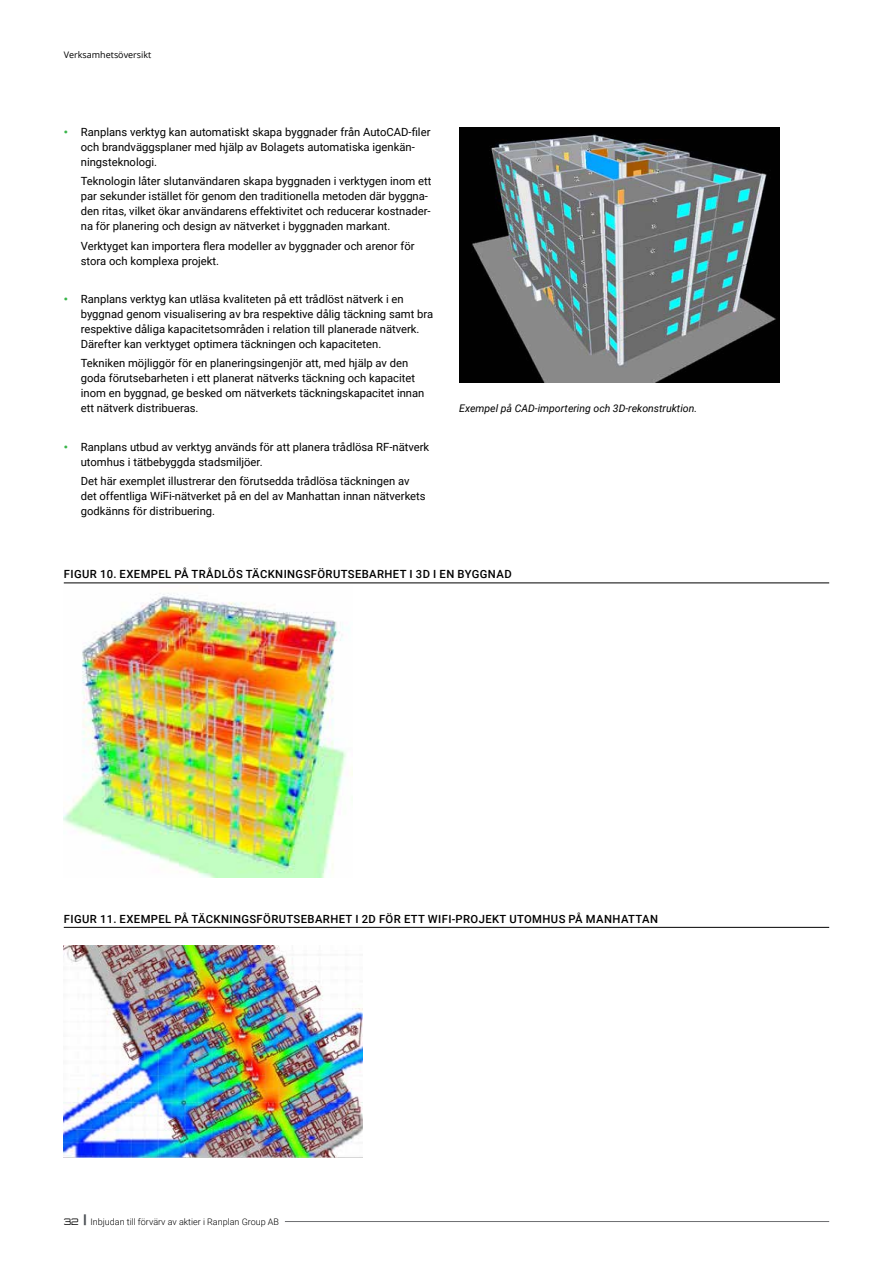
<style>
.page{position:relative;width:893px;height:1263px;background:#fff}
.page>*{position:absolute;margin:0;border:0;box-sizing:border-box;transform-origin:0 0}
.t1{font:11.25px/15px "Roboto";color:#000}
.t2{font:500 11.25px "Roboto";letter-spacing:.035em;color:#000}
.t3{font:italic 10.5px "Roboto";color:#000}
.t4{font:300 9px "Roboto";color:#000}
.t5{font:9px "Open Sans";color:#000}
.s1{font-weight:900;color:#39b54a}
.s2{font-family:"Orbitron";font-weight:400}
.s3{font-family:"Orbitron";font-weight:900;font-size:12px;color:#4d5156}
</style>
<div class="page">
<hr style="left:285px;top:1221px;width:544px;height:1px;background:#6d6e71">
<img style="left:459px;top:128px;width:320px;height:255px">
<hr style="left:64px;top:582px;width:765px;height:1px;background:#000">
<img style="left:64px;top:593px;width:289px;height:284px">
<hr style="left:64px;top:927px;width:765px;height:1px;background:#000">
<img style="left:64px;top:945px;width:299px;height:212px">
<p class="t5" style="left:64px;top:48px;width:89px">Verksamhetsöversikt</p>
<p class="t1" style="left:81px;top:124px;width:351px;text-indent:-17px"><span class="s1">•</span> Ranplans verktyg kan automatiskt skapa byggnader från AutoCAD-filer och brandväggsplaner med hjälp av Bolagets automatiska igenkän&shy;ningsteknologi.</p>
<p class="t1" style="left:81px;top:173px;width:352px">Teknologin låter slutanvändaren skapa byggnaden i verktygen inom ett par sekunder istället för genom den traditionella metoden där byggna&shy;den ritas, vilket ökar användarens effektivitet och reducerar kostnader&shy;na för planering och design av nätverket i byggnaden markant.</p>
<p class="t1" style="left:81px;top:238px;width:335px">Verktyget kan importera flera modeller av byggnader och arenor för stora och komplexa projekt.</p>
<p class="t1" style="left:81px;top:291px;width:354px;text-indent:-17px"><span class="s1">•</span> Ranplans verktyg kan utläsa kvaliteten på ett trådlöst nätverk i en byggnad genom visualisering av bra respektive dålig täckning samt bra respektive dåliga kapacitetsområden i relation till planerade nätverk.<br>Därefter kan verktyget optimera täckningen och kapaciteten.</p>
<p class="t1" style="left:81px;top:355px;width:345px">Tekniken möjliggör för en planeringsingenjör att, med hjälp av den goda förutsebarheten i ett planerat nätverks täckning och kapacitet inom en byggnad, ge besked om nätverkets täckningskapacitet innan ett nätverk distribueras.</p>
<p class="t1" style="left:81px;top:439px;width:350px;text-indent:-17px"><span class="s1">•</span> Ranplans utbud av verktyg används för att planera trådlösa RF-nätverk utomhus i tätbebyggda stadsmiljöer.</p>
<p class="t1" style="left:81px;top:473px;width:346px">Det här exemplet illustrerar den förutsedda trådlösa täckningen av det offentliga WiFi-nätverket på en del av Manhattan innan nätverkets godkänns för distribuering.</p>
<p class="t3" style="left:459px;top:401px;width:239px">Exempel på CAD-importering och 3D-rekonstruktion.</p>
<p class="t2" style="left:64px;top:566px;width:449px">FIGUR 10. EXEMPEL PÅ TRÅDLÖS TÄCKNINGSFÖRUTSEBARHET I 3D I EN BYGGNAD</p>
<p class="t2" style="left:64px;top:911px;width:596px">FIGUR 11. EXEMPEL PÅ TÄCKNINGSFÖRUTSEBARHET I 2D FÖR ETT WIFI-PROJEKT UTOMHUS PÅ MANHATTAN</p>
<p class="t4" style="left:64px;top:1216px;width:217px"><span class="s2">32</span> <span class="s3">|</span> Inbjudan till förvärv av aktier i Ranplan Group AB</p>
</div>
